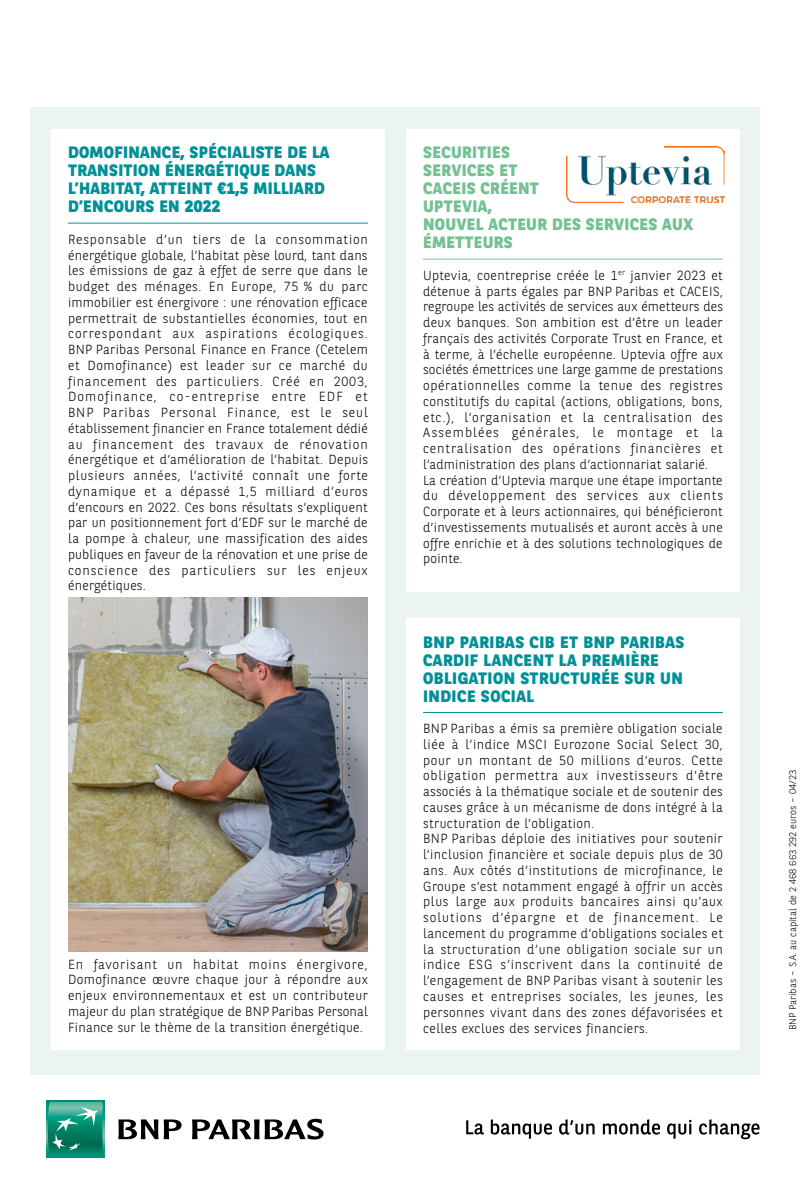
<style>
.page{position:relative;width:808px;height:1191px;background:#fff}
.page>*{position:absolute;margin:0;border:0;box-sizing:border-box;transform-origin:0 0}
.t1{font:800 16.5px/18px "BNPP Sans";letter-spacing:.02em;color:#009197}
.t2{font:800 16.5px/18px "BNPP Sans";letter-spacing:.015em;color:#75c194}
.t3{font:300 13.2px/15.8px "BNPP Rounded";letter-spacing:.03em;color:#000;text-align:justify}
.t4{font:300 9.75px "BNPP Sans";color:#000}
</style>
<div class="page">
<div style="left:30px;top:108px;width:729px;height:967px;background:#ecf4f2"></div>
<svg style="left:466px;top:1120px;width:18px;height:14px"></svg>
<svg style="left:491px;top:1119px;width:61px;height:19px"></svg>
<svg style="left:559px;top:1119px;width:36px;height:15px"></svg>
<svg style="left:603px;top:1119px;width:57px;height:15px"></svg>
<svg style="left:667px;top:1120px;width:24px;height:18px"></svg>
<svg style="left:699px;top:1119px;width:60px;height:20px"></svg>
<svg style="left:118px;top:1119px;width:40px;height:20px"></svg>
<svg style="left:164px;top:1119px;width:18px;height:20px"></svg>
<svg style="left:192px;top:1118px;width:131px;height:21px"></svg>
<div style="left:47px;top:1101px;width:57px;height:56px;background:#009377"></div>
<svg style="left:48px;top:1102px;width:55px;height:51px"></svg>
<div style="left:51px;top:129px;width:334px;height:920px;background:#fff"></div>
<hr style="left:68px;top:223px;width:300px;height:1px;background:#009197">
<img style="left:68px;top:597px;width:300px;height:354px">
<div style="left:406px;top:129px;width:334px;height:462px;background:#fff"></div>
<hr style="left:423px;top:259px;width:300px;height:1px;background:#75c194">
<img style="left:566px;top:146px;width:158px;height:56px">
<div style="left:406px;top:618px;width:334px;height:431px;background:#fff"></div>
<hr style="left:423px;top:712px;width:300px;height:1px;background:#009197">
<p class="t1" style="left:68px;top:143px;width:263px">DOMOFINANCE, SPÉCIALISTE DE LA<br>TRANSITION ÉNERGÉTIQUE DANS<br>L’HABITAT, ATTEINT €1,5 MILLIARD<br>D’ENCOURS EN 2022</p>
<p class="t3" style="left:68px;top:231px;width:301px">Responsable d’un tiers de la consommation énergétique globale, l’habitat pèse lourd, tant dans les émissions de gaz à effet de serre que dans le budget des ménages. En Europe, 75 % du parc immobilier est énergivore : une rénovation efficace permettrait de substantielles économies, tout en correspondant aux aspirations écologiques.<br>BNP Paribas Personal Finance en France (Cetelem et Domofinance) est leader sur ce marché du financement des particuliers. Créé en 2003, Domofinance, co-entreprise entre EDF et BNP Paribas Personal Finance, est le seul établissement financier en France totalement dédié au financement des travaux de rénovation énergétique et d’amélioration de l’habitat. Depuis plusieurs années, l’activité connaît une forte dynamique et a dépassé 1,5 milliard d’euros d’encours en 2022. Ces bons résultats s’expliquent par un positionnement fort d’EDF sur le marché de la pompe à chaleur, une massification des aides publiques en faveur de la rénovation et une prise de conscience des particuliers sur les enjeux énergétiques.</p>
<p class="t3" style="left:68px;top:956px;width:301px">En favorisant un habitat moins énergivore, Domofinance œuvre chaque jour à répondre aux enjeux environnementaux et est un contributeur majeur du plan stratégique de BNP Paribas Personal Finance sur le thème de la transition énergétique.</p>
<p class="t2" style="left:423px;top:143px;width:271px">SECURITIES<br>SERVICES ET<br>CACEIS CRÉENT<br>UPTEVIA,<br>NOUVEL ACTEUR DES SERVICES AUX<br>ÉMETTEURS</p>
<p class="t3" style="left:423px;top:267px;width:301px;text-align:left">Uptevia, coentreprise créée le 1<sup>er</sup> janvier 2023 et détenue à parts égales par BNP Paribas et CACEIS, regroupe les activités de services aux émetteurs des deux banques. Son ambition est d’être un leader français des activités Corporate Trust en France, et à terme, à l’échelle européenne. Uptevia offre aux sociétés émettrices une large gamme de prestations opérationnelles comme la tenue des registres constitutifs du capital (actions, obligations, bons, etc.), l’organisation et la centralisation des Assemblées générales, le montage et la centralisation des opérations financières et l’administration des plans d’actionnariat salarié.<br>La création d’Uptevia marque une étape importante du développement des services aux clients Corporate et à leurs actionnaires, qui bénéficieront d’investissements mutualisés et auront accès à une offre enrichie et à des solutions technologiques de pointe.</p>
<p class="t1" style="left:423px;top:632px;width:263px">BNP PARIBAS CIB ET BNP PARIBAS<br>CARDIF LANCENT LA PREMIÈRE<br>OBLIGATION STRUCTURÉE SUR UN<br>INDICE SOCIAL</p>
<p class="t3" style="left:423px;top:720px;width:301px;text-align:left">BNP Paribas a émis sa première obligation sociale liée à l’indice MSCI Eurozone Social Select 30, pour un montant de 50 millions d’euros. Cette obligation permettra aux investisseurs d'être associés à la thématique sociale et de soutenir des causes grâce à un mécanisme de dons intégré à la structuration de l’obligation.<br>BNP Paribas déploie des initiatives pour soutenir l’inclusion financière et sociale depuis plus de 30 ans. Aux côtés d’institutions de microfinance, le Groupe s’est notamment engagé à offrir un accès plus large aux produits bancaires ainsi qu’aux solutions d’épargne et de financement. Le lancement du programme d’obligations sociales et la structuration d’une obligation sociale sur un indice ESG s’inscrivent dans la continuité de l’engagement de BNP Paribas visant à soutenir les causes et entreprises sociales, les jeunes, les personnes vivant dans des zones défavorisées et celles exclues des services financiers.</p>
<p class="t4" style="left:786px;top:1030px;width:262px;rotate:-90deg">BNP Paribas – S.A. au capital de 2 468 663 292 euros – 04/23</p>
</div>
